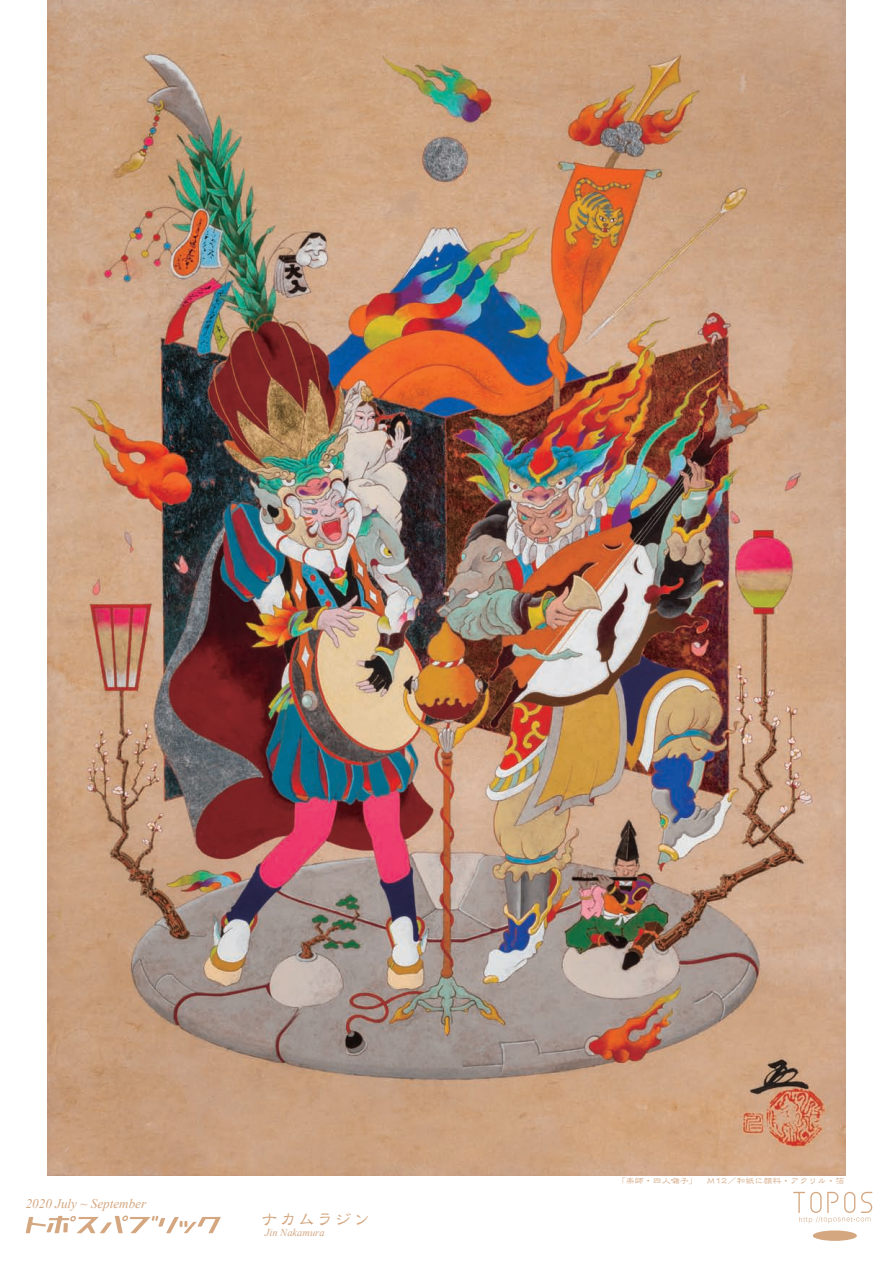
<style>
.page{position:relative;width:893px;height:1263px;background:#fff}
.page>*{position:absolute;margin:0;border:0;box-sizing:border-box;transform-origin:0 0}
.t1{font:18.45px "DF Lei Sho SB MP RKSJ H";color:#d4a781}
.t2{font:italic 13.2px "Times New Roman";color:#d4a781}
.t3{font:italic 10.5px "Times New Roman";color:#d4a781}
.t4{font:9px "DF Lei Sho SB MP RKSJ H";color:#d4a781}
</style>
<div class="page">
<img style="left:47px;top:0;width:798px;height:1175px">
<svg style="left:26px;top:1215px;width:195px;height:18px"></svg>
<svg style="left:793px;top:1192px;width:79px;height:31px"></svg>
<div style="left:813px;top:1230px;width:44px;height:11px;background:#d4a781;border-radius:50%"></div>
<h2 class="t2" style="left:26px;top:1195px;width:122px">2020 July ~ September</h2>
<h1 class="t1" style="left:260px;top:1210px;width:112px">ナカムラジン</h1>
<p class="t3" style="left:265px;top:1225px;width:61px">Jin Nakamura</p>
<p class="t4" style="left:617px;top:1176px;width:229px">「楽師・四人囃子」　M12／和紙に顔料・アクリル・箔</p>
</div>
